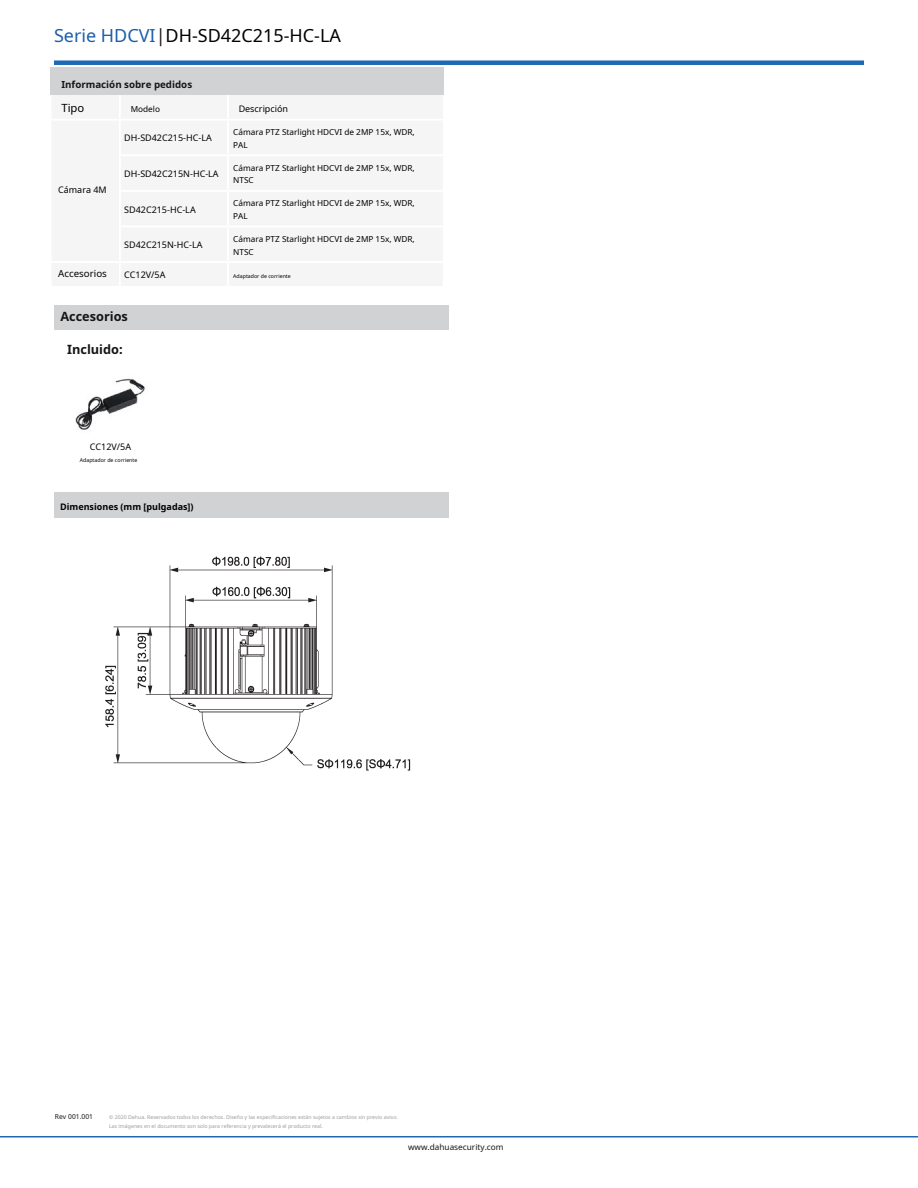
<style>
.page{position:relative;width:918px;height:1188px;background:#fff}
.page>*{position:absolute;margin:0;border:0;box-sizing:border-box;transform-origin:0 0}
.t1{font:18px "Noto Sans";color:#030000}
.t2{font:700 12.75px "Noto Sans";color:#171615}
.t3{font:11.25px "Noto Sans";color:#020000}
.t4{font:700 9.75px "Noto Sans";color:#171615}
.t5{font:9.75px "Noto Sans";color:#020000}
.t6{font:9px "Noto Sans";color:#020000}
.t7{font:700 9px "Noto Sans";color:#020000}
.t8{font:8.25px/12.6px "Noto Sans";color:#020000}
.t9{font:8.25px "Noto Sans";color:#171615}
.t10{font:6.75px "Noto Sans";color:#171615}
.t11{font:5.25px/9px "Noto Sans";color:#9c9c9b}
.t12{font:5.25px "Noto Sans";color:#020000}
.s1{color:#1b5eac}
.s2{color:#201916}
</style>
<div class="page">
<hr style="left:0;top:1136px;width:918px;height:1px;background:#1e69b4">
<div style="left:54px;top:60px;width:810px;height:5px;background:#1e69b4"></div>
<div style="left:51px;top:68px;width:393px;height:27px;background:#d1d2d4"></div>
<div style="left:54px;top:305px;width:394px;height:24px;background:#d1d2d4"></div>
<img style="left:75px;top:378px;width:70px;height:52px">
<img style="left:105px;top:556px;width:306px;height:215px">
<div style="left:54px;top:492px;width:394px;height:26px;background:#d1d2d4"></div>
<h1 class="t1" style="left:54px;top:23px;width:289px"><span class="s1">Serie HDCVI</span><span class="s2">|</span>DH-SD42C215-HC-LA</h1>
<h3 class="t4" style="left:61px;top:77px;width:132px">Información sobre pedidos</h3>
<h3 class="t3" style="left:61px;top:100px;width:24px">Tipo</h3>
<h3 class="t8" style="left:131px;top:103px;width:31px">Modelo</h3>
<h3 class="t6" style="left:239px;top:103px;width:51px">Descripción</h3>
<h3 class="t8" style="left:233px;top:126px;width:183px">Cámara PTZ Starlight HDCVI de 2MP 15x, WDR,<br>PAL</h3>
<h3 class="t6" style="left:124px;top:132px;width:89px">DH-SD42C215-HC-LA</h3>
<h3 class="t6" style="left:58px;top:183px;width:50px">Cámara 4M</h3>
<h3 class="t6" style="left:124px;top:167px;width:96px">DH-SD42C215N-HC-LA</h3>
<h3 class="t6" style="left:124px;top:203px;width:73px">SD42C215-HC-LA</h3>
<h3 class="t6" style="left:124px;top:239px;width:80px">SD42C215N-HC-LA</h3>
<h3 class="t8" style="left:233px;top:161px;width:183px">Cámara PTZ Starlight HDCVI de 2MP 15x, WDR,<br>NTSC</h3>
<h3 class="t8" style="left:233px;top:197px;width:183px">Cámara PTZ Starlight HDCVI de 2MP 15x, WDR,<br>PAL</h3>
<h3 class="t8" style="left:233px;top:232px;width:183px">Cámara PTZ Starlight HDCVI de 2MP 15x, WDR,<br>NTSC</h3>
<h3 class="t5" style="left:58px;top:266px;width:50px">Accesorios</h3>
<h3 class="t6" style="left:124px;top:269px;width:43px">CC12V/5A</h3>
<p class="t12" style="left:233px;top:273px;width:59px">Adaptador de corriente</p>
<h2 class="t2" style="left:60px;top:307px;width:69px">Accesorios</h2>
<h2 class="t2" style="left:67px;top:340px;width:57px">Incluido:</h2>
<h3 class="t6" style="left:90px;top:440px;width:43px">CC12V/5A</h3>
<p class="t12" style="left:80px;top:457px;width:59px">Adaptador de corriente</p>
<h3 class="t7" style="left:60px;top:501px;width:135px">Dimensiones (mm [pulgadas])</h3>
<p class="t10" style="left:55px;top:1112px;width:40px">Rev 001.001</p>
<p class="t11" style="left:109px;top:1113px;width:290px">© 2020 Dahua. Reservados todos los derechos. Diseño y las especificaciones están sujetos a cambios sin previo aviso.<br>Las imágenes en el documento son solo para referencia y prevalecerá el producto real.</p>
<h3 class="t9" style="left:408px;top:1141px;width:97px">www.dahuasecurity.com</h3>
</div>
